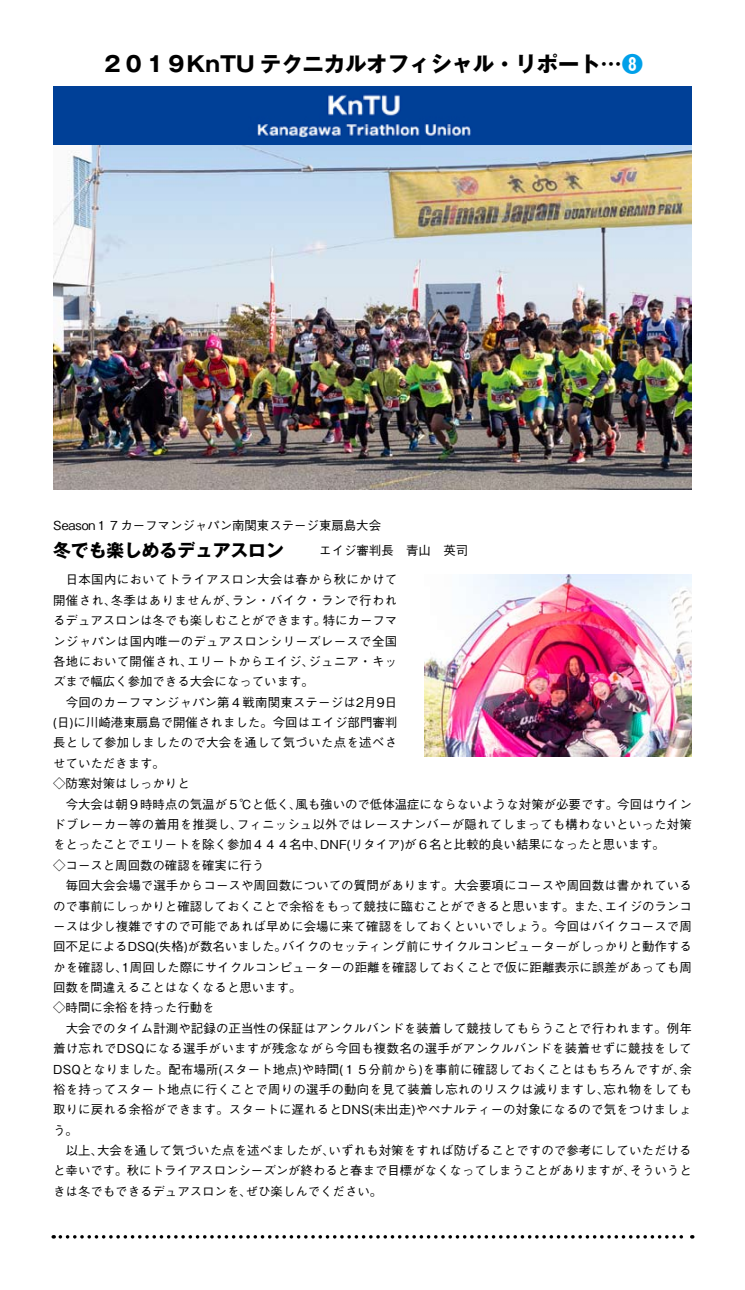
<style>
.page{position:relative;width:745px;height:1290px;background:#fff}
.page>*{position:absolute;margin:0;border:0;box-sizing:border-box;transform-origin:0 0}
.t1{font:700 21.25px "Gothic MB101 Pro";color:#000}
.t2{font:700 17.75px "Gothic MB101 Pro";color:#000}
.t3{font:500 12.38px/20.4px "Gothic BBB Pro";letter-spacing:.01em;color:#000}
.t4{font:500 12.38px/20.4px "Gothic BBB Pro";letter-spacing:.03em;color:#000;text-align:right}
.s1{color:#00a0e9}
</style>
<div class="page">
<img style="left:53px;top:86px;width:638px;height:403px">
<svg style="left:60px;top:1235px;width:632px;height:3px"></svg>
<img style="left:424px;top:574px;width:267px;height:182px">
<h1 class="t1" style="left:102px;top:46px;width:542px">２０１９KnTU テクニカルオフィシャル・リポート...<span class="s1">8</span></h1>
<p class="t3" style="left:319px;top:510px;width:150px;line-height:25.8px;text-indent:-266px">Season１７カーフマンジャパン南関東ステージ東扇島大会<br>エイジ審判長　青山　英司</p>
<h2 class="t2" style="left:53px;top:536px;width:267px">冬でも楽しめるデュアスロン　　</h2>
<p class="t4" style="left:66px;top:568px;width:333px">日本国内においてトライアスロン大会は春から秋にかけてラン・バイク・ランで行われ</p>
<p class="t3" style="left:53px;top:588px;width:65px">開催され、</p>
<p class="t3" style="left:111px;top:588px;width:128px">冬季はありませんが、</p>
<p class="t3" style="left:53px;top:609px;width:274px">るデュアスロンは冬でも楽しむことができます。</p>
<p class="t3" style="left:53px;top:629px;width:345px">ンジャパンは国内唯一のデュアスロンシリーズレースで全国</p>
<p class="t3" style="left:308px;top:649px;width:90px">ジュニア・キッ</p>
<p class="t3" style="left:322px;top:609px;width:76px">特にカーフマ</p>
<p class="t3" style="left:53px;top:649px;width:141px">各地において開催され、</p>
<p class="t3" style="left:53px;top:670px;width:262px">ズまで幅広く参加できる大会になっています。</p>
<p class="t3" style="left:66px;top:690px;width:333px">今回のカーフマンジャパン第４戦南関東ステージは2月9日</p>
<p class="t3" style="left:53px;top:711px;width:345px">日( )に川崎港東扇島で開催されました。今回はエイジ部門審判</p>
<p class="t3" style="left:53px;top:731px;width:345px">長として参加しましたので大会を通して気づいた点を述べさ</p>
<p class="t3" style="left:53px;top:751px;width:113px">せていただきます。</p>
<p class="t3" style="left:53px;top:772px;width:138px">◇防寒対策はしっかりと</p>
<p class="t3" style="left:295px;top:792px;width:397px">風も強いので低体温症にならないような対策が必要です。今回はウイン</p>
<p class="t3" style="left:187px;top:649px;width:128px">エリートからエイジ、</p>
<p class="t3" style="left:236px;top:792px;width:456px;text-indent:-171px">今大会は朝９時時点の気温が５℃と低く、<br>フィニッシュ以外ではレースナンバーが隠れてしまっても構わないといった対策</p>
<p class="t3" style="left:53px;top:812px;width:191px">ドブレーカー等の着用を推奨し、</p>
<p class="t3" style="left:53px;top:833px;width:274px">をとったことでエリートを除く参加４４４名中、◇コースと周回数の確認を確実に行う</p>
<p class="t3" style="left:66px;top:874px;width:627px;text-align:right">毎回大会会場で選手からコースや周回数についての質問があります。大会要項にコースや周回数は書かれているエイジのランコ</p>
<p class="t3" style="left:320px;top:833px;width:346px">DNF(リタイアが) ６名と比較的良い結果になったと思います。</p>
<p class="t3" style="left:53px;top:894px;width:559px">ので事前にしっかりと確認しておくことで余裕をもって競技に臨むことができると思います。また、</p>
<p class="t3" style="left:53px;top:914px;width:639px">ースは少し複雑ですので可能であれば早めに会場に来て確認をしておくといいでしょう。今回はバイクコースで周</p>
<p class="t3" style="left:282px;top:935px;width:411px">バイクのセッティング前にサイクルコンピューターがしっかりと動作する</p>
<p class="t3" style="left:53px;top:935px;width:639px">回不足によるDSQ(失格)が数名いました。<br>かを確認し 1、周回した際にサイクルコンピューターの距離を確認しておくことで仮に距離表示に誤差があっても周回数を間違えることはなくなると思います。<br>◇時間に余裕を持った行動を</p>
<p class="t3" style="left:53px;top:1016px;width:640px;text-align:right">大会でのタイム計測や記録の正当性の保証はアンクルバンドを装着して競技してもらうことで行われます。例年着け忘れでDSQになる選手がいますが残念ながら今回も複数名の選手がアンクルバンドを装着せずに競技をしてDSQとなりました。配布場所(スタート地点)や時間(１５分前から)を事前に確認しておくことはもちろんですが余、忘れ物をしても</p>
<p class="t3" style="left:53px;top:1077px;width:557px">裕を持ってスタート地点に行くことで周りの選手の動向を見て装着し忘れのリスクは減りますし、</p>
<p class="t3" style="left:53px;top:1098px;width:639px">取りに戻れる余裕ができます。スタートに遅れるとDNS(未出走)やペナルティーの対象になるので気をつけましょ</p>
<p class="t3" style="left:53px;top:1118px;width:26px">う。</p>
<p class="t3" style="left:328px;top:1138px;width:364px">いずれも対策をすれば防げることですので参考にしていただける</p>
<p class="t3" style="left:97px;top:1138px;width:239px">大会を通して気づいた点を述べましたが、</p>
<p class="t3" style="left:66px;top:1138px;width:39px">以上、</p>
<p class="t3" style="left:245px;top:1159px;width:391px;text-indent:-192px">と幸いです。秋にトライアスロンシーズンが終わると春まで目標がなくなってしまうことがありますが、ぜひ楽しんでください。</p>
<p class="t3" style="left:629px;top:1159px;width:64px">そういうと</p>
<p class="t3" style="left:53px;top:1179px;width:200px">きは冬でもできるデュアスロンを、</p>
</div>
